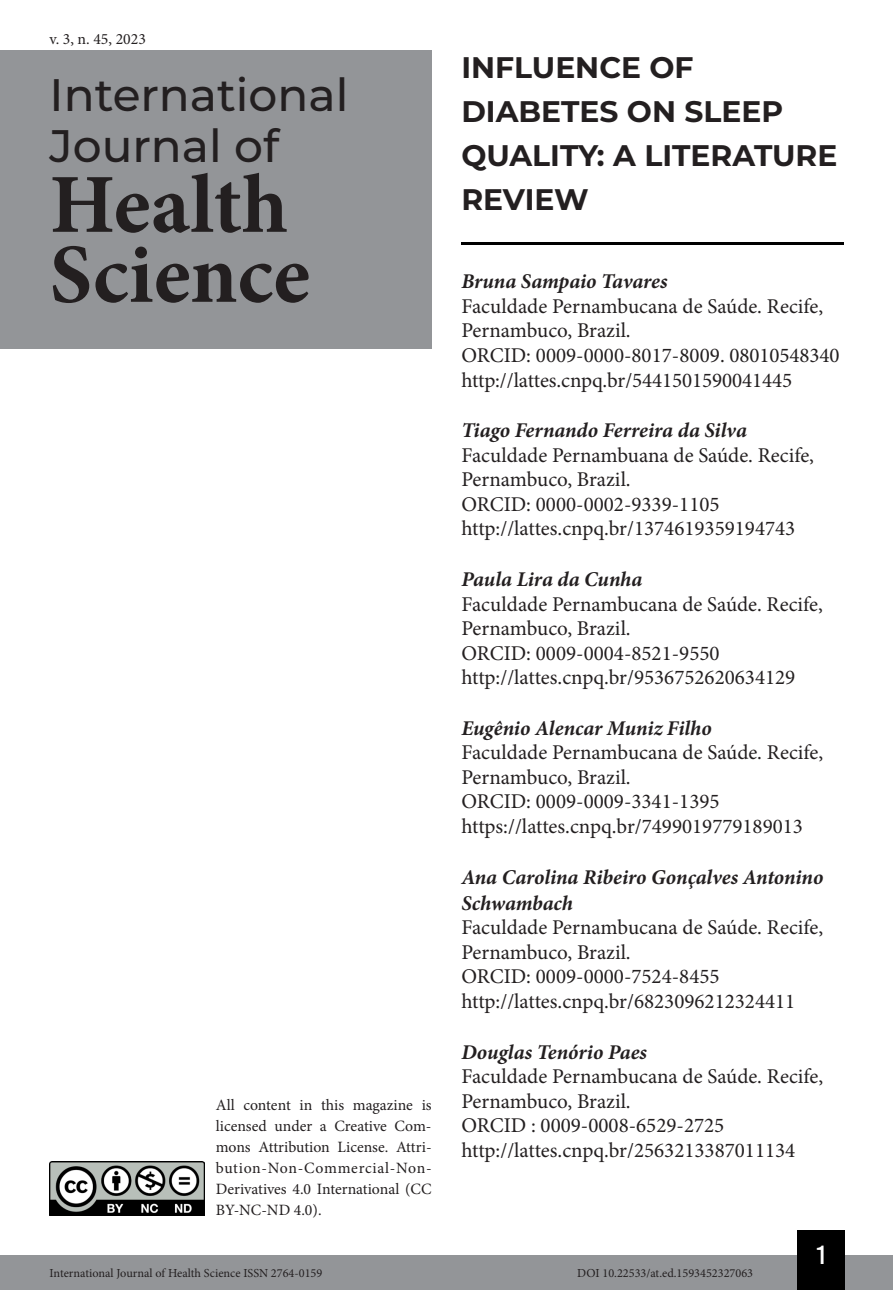
<style>
.page{position:relative;width:893px;height:1290px;background:#fff}
.page>*{position:absolute;margin:0;border:0;box-sizing:border-box;transform-origin:0 0}
.t1{font:700 84px/70px "Minion Pro";color:#231f20}
.t2{font:500 45.5px/50.8px "Montserrat";color:#231f20}
.t3{font:700 29.75px/43.8px "Montserrat";color:#231f20}
.t4{font:26.25px "Bebas Kai";color:#fff}
.t5{font:21px/24.5px "Minion Pro";color:#231f20}
.t6{font:italic 700 21px/26.2px "Minion Pro";letter-spacing:-.005em;color:#231f20}
.t7{font:15.75px/21px "Minion Pro";color:#231f20;text-align:justify}
.t8{font:12.25px "Minion Pro";color:#231f20}
</style>
<div class="page">
<div style="left:0;top:1255px;width:893px;height:35px;background:#939598"></div>
<div style="left:797px;top:1230px;width:48px;height:60px;background:#000"></div>
<img style="left:50px;top:1161px;width:154px;height:54px">
<div style="left:0;top:50px;width:432px;height:298px;background:#939598"></div>
<hr style="left:461px;top:242px;width:382px;height:3px;background:#000">
<p class="t7" style="left:50px;top:28px;width:98px">v. 3, n. 45, 2023</p>
<h2 class="t2" style="left:50px;top:68px;width:300px">International<br>Journal of</h2>
<h1 class="t1" style="left:50px;top:169px;width:262px">Health<br>Science</h1>
<p class="t7" style="left:216px;top:1095px;width:217px">All content in this magazine is licensed under a Creative Com&shy;mons Attribution License. Attri&shy;bution-Non-Commercial-Non-Derivatives 4.0 International (CC BY-NC-ND 4.0).</p>
<h3 class="t3" style="left:461px;top:44px;width:378px">INFLUENCE OF<br>DIABETES ON SLEEP<br>QUALITY: A LITERATURE<br>REVIEW</h3>
<p class="t6" style="left:461px;top:268px;width:208px">Bruna Sampaio Tavares</p>
<p class="t5" style="left:461px;top:294px;width:380px">Faculdade Pernambucana de Saúde. Recife, Pernambuco, Brazil.<br>ORCID: 0009-0000-8017-8009. 08010548340 http://lattes.cnpq.br/5441501590041445</p>
<p class="t6" style="left:461px;top:417px;width:287px">Tiago Fernando Ferreira da Silva</p>
<p class="t5" style="left:461px;top:443px;width:354px">Faculdade Pernambuana de Saúde. Recife, Pernambuco, Brazil.<br>ORCID: 0000-0002-9339-1105 http://lattes.cnpq.br/1374619359194743</p>
<p class="t6" style="left:461px;top:566px;width:182px">Paula Lira da Cunha</p>
<p class="t5" style="left:461px;top:592px;width:363px">Faculdade Pernambucana de Saúde. Recife, Pernambuco, Brazil.<br>ORCID: 0009-0004-8521-9550 http://lattes.cnpq.br/9536752620634129</p>
<p class="t6" style="left:461px;top:715px;width:252px">Eugênio Alencar Muniz Filho</p>
<p class="t5" style="left:461px;top:740px;width:363px">Faculdade Pernambucana de Saúde. Recife, Pernambuco, Brazil.<br>ORCID: 0009-0009-3341-1395 https://lattes.cnpq.br/7499019779189013</p>
<p class="t6" style="left:461px;top:863px;width:363px">Ana Carolina Ribeiro Gonçalves Antonino<br>Schwambach</p>
<p class="t5" style="left:461px;top:915px;width:363px">Faculdade Pernambucana de Saúde. Recife, Pernambuco, Brazil.<br>ORCID: 0009-0000-7524-8455 http://lattes.cnpq.br/6823096212324411</p>
<p class="t6" style="left:461px;top:1038px;width:187px">Douglas Tenório Paes</p>
<p class="t5" style="left:461px;top:1064px;width:363px">Faculdade Pernambucana de Saúde. Recife, Pernambuco, Brazil.<br>ORCID : 0009-0008-6529-2725 http://lattes.cnpq.br/2563213387011134</p>
<p class="t4" style="left:817px;top:1241px;width:10px">1</p>
<p class="t8" style="left:50px;top:1265px;width:274px">International Journal of Health Science ISSN 2764-0159</p>
<p class="t8" style="left:577px;top:1265px;width:177px">DOI 10.22533/at.ed.1593452327063</p>
</div>
